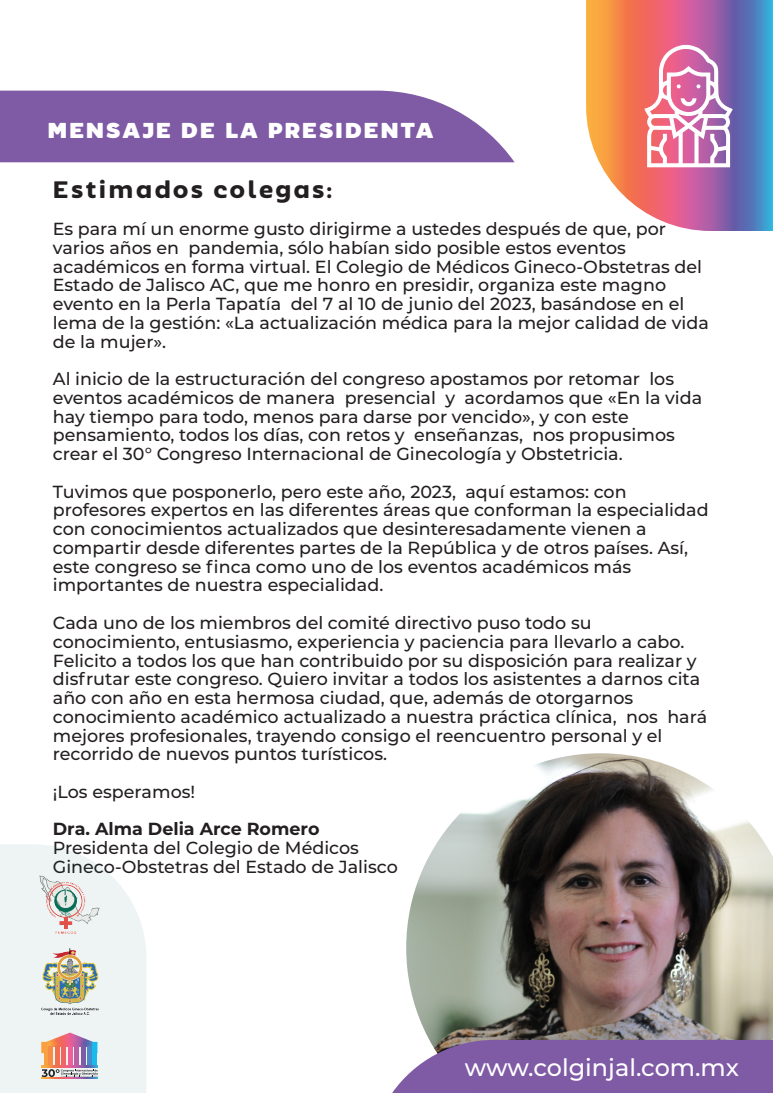
<style>
.page{position:relative;width:773px;height:1093px;background:#fff}
.page>*{position:absolute;margin:0;border:0;box-sizing:border-box;transform-origin:0 0}
.t1{font:500 23.88px "Montserrat";color:#fff}
.t2{font:700 23.75px "Monty";letter-spacing:.1em;color:#231f20}
.t3{font:800 21.5px "Monty";letter-spacing:.1em;color:#fff}
.t4{font:500 17.5px/18.8px "Montserrat";color:#231f20}
.t5{font:700 17.5px "Montserrat";color:#231f20}
</style>
<div class="page">
<img style="left:406px;top:753px;width:366px;height:286px">
<svg style="left:393px;top:1039px;width:379px;height:53px;background:#8765a9"></svg>
<svg style="left:586px;top:0;width:186px;height:231px;background:#ba8691"></svg>
<svg style="left:0;top:91px;width:514px;height:71px;background:#8966ac"></svg>
<svg style="left:0;top:844px;width:146px;height:248px;background:#eff4f4"></svg>
<svg style="left:644px;top:45px;width:88px;height:122px"></svg>
<svg style="left:44px;top:1032px;width:52px;height:10px"></svg>
<svg style="left:48px;top:1042px;width:44px;height:4px"></svg>
<hr style="left:62px;top:1046px;width:4px;height:20px;background:#f16462">
<div style="left:68px;top:1046px;width:5px;height:20px;background:#f05f97"></div>
<hr style="left:49px;top:1046px;width:4px;height:20px;background:#f68c46">
<div style="left:55px;top:1046px;width:5px;height:20px;background:#f36f4b"></div>
<div style="left:74px;top:1046px;width:5px;height:20px;background:#b660a6"></div>
<div style="left:81px;top:1046px;width:5px;height:20px;background:#7f5aa5"></div>
<div style="left:87px;top:1046px;width:5px;height:20px;background:#498bc9"></div>
<div style="left:92px;top:1047px;width:5px;height:19px;background:#19bbee"></div>
<hr style="left:44px;top:1047px;width:4px;height:19px;background:#f9a141">
<div style="left:41px;top:1041px;width:7px;height:12px;background:#f9a141"></div>
<div style="left:92px;top:1041px;width:5px;height:12px;background:#19bbee"></div>
<svg style="left:42px;top:1065px;width:56px;height:2px"></svg>
<svg style="left:42px;top:1077px;width:56px;height:1px"></svg>
<svg style="left:42px;top:1069px;width:57px;height:8px"></svg>
<img style="left:41px;top:948px;width:57px;height:66px">
<img style="left:40px;top:875px;width:59px;height:58px">
<p class="t3" style="left:48px;top:115px;width:387px">MENSAJE DE LA PRESIDENTA</p>
<h2 class="t2" style="left:53px;top:174px;width:281px">Estimados colegas:</h2>
<p class="t4" style="left:53px;top:219px;width:657px">Es para mí un enorme gusto dirigirme a ustedes después de que, por varios años en pandemia, sólo habían sido posible estos eventos académicos en forma virtual. El Colegio de Médicos Gineco-Obstetras del Estado de Jalisco AC, que me honro en presidir, organiza este magno evento en la Perla Tapatía del 7 al 10 de junio del 2023, basándose en el lema de la gestión: «La actualización médica para la mejor calidad de vida de la mujer».</p>
<p class="t4" style="left:53px;top:369px;width:650px">Al inicio de la estructuración del congreso apostamos por retomar los eventos académicos de manera presencial y acordamos que «En la vida hay tiempo para todo, menos para darse por vencido», y con este pensamiento, todos los días, con retos y enseñanzas, nos propusimos crear el 30° Congreso Internacional de Ginecología y Obstetricia.</p>
<p class="t4" style="left:53px;top:481px;width:657px">Tuvimos que posponerlo, pero este año, 2023, aquí estamos: con profesores expertos en las diferentes áreas que conforman la especialidad con conocimientos actualizados que desinteresadamente vienen a compartir desde diferentes partes de la República y de otros países. Así, este congreso se finca como uno de los eventos académicos más importantes de nuestra especialidad.</p>
<p class="t4" style="left:53px;top:612px;width:655px">Cada uno de los miembros del comité directivo puso todo su conocimiento, entusiasmo, experiencia y paciencia para llevarlo a cabo.<br>Felicito a todos los que han contribuido por su disposición para realizar y disfrutar este congreso. Quiero invitar a todos los asistentes a darnos cita año con año en esta hermosa ciudad, que, además de otorgarnos conocimiento académico actualizado a nuestra práctica clínica, nos hará mejores profesionales, trayendo consigo el reencuentro personal y el recorrido de nuevos puntos turísticos.</p>
<p class="t4" style="left:53px;top:781px;width:144px">¡Los esperamos!</p>
<p class="t5" style="left:53px;top:816px;width:268px">Dra. Alma Delia Arce Romero</p>
<p class="t4" style="left:53px;top:837px;width:346px">Presidenta del Colegio de Médicos<br>Gineco-Obstetras del Estado de Jalisco</p>
<h1 class="t1" style="left:465px;top:1050px;width:275px">www.colginjal.com.mx</h1>
</div>
